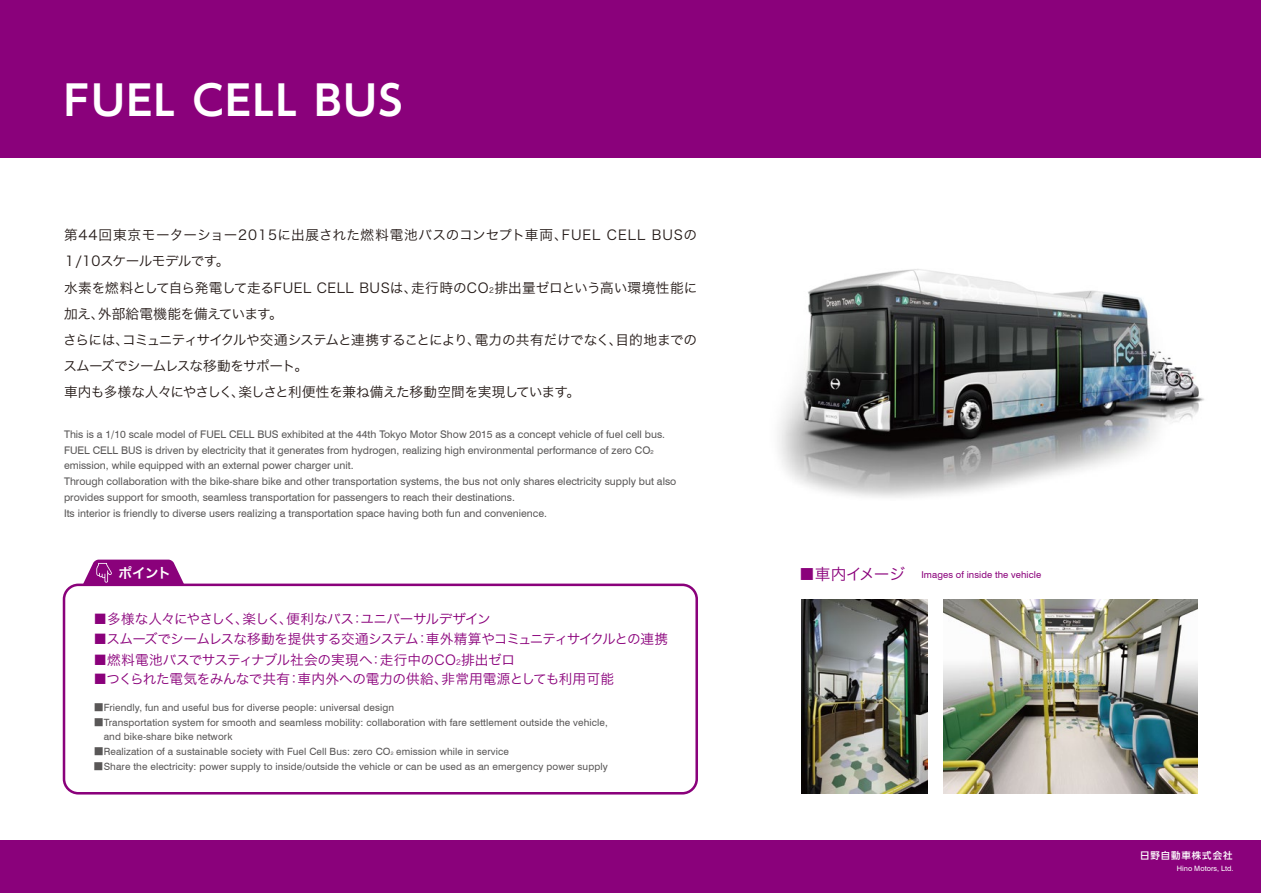
<style>
.page{position:relative;width:1261px;height:893px;background:#fff}
.page>*{position:absolute;margin:0;border:0;box-sizing:border-box;transform-origin:0 0}
.t1{font:700 40.95px "UD Shin Go Pro De";letter-spacing:.05em;color:#fff}
.t2{font:13.65px/26.2px "Hira Kaku Std W3";letter-spacing:-.04em;color:#221815}
.t3{font:13.65px/26.7px "Hira Kaku Std W3";letter-spacing:.015em;color:#221815}
.t4{font:13.65px "Hira Kaku Std W3";letter-spacing:-.065em;color:#8a017b}
.t5{font:13.65px "Hira Kaku Std W3";letter-spacing:-.01em;color:#8a017b}
.t6{font:13.65px "Hira Kaku Std W3";letter-spacing:-.005em;color:#8a017b}
.t7{font:13.65px "Hira Kaku Std W3";letter-spacing:-.03em;color:#8a017b}
.t8{font:13.65px "Hira Kaku Std W6";color:#fff}
.t9{font:10.5px/15.8px "Swiss 721 BT";color:#595757}
.t10{font:10.05px/14.7px "Swiss 721 BT";letter-spacing:.01em;color:#595757}
.t11{font:9.45px "Swiss 721 BT";letter-spacing:.01em;color:#8a017b}
.t12{font:500 9.45px "UD Shin Go Pro";letter-spacing:.1em;color:#fff}
.t13{font:7.35px "Swiss 721 BT";color:#fff}
.s1{font-size:7.35px}
.s2{font-size:5.7px}
.s3{font-family:"Koz Go Pr 6 N"}
.s4{font-size:4.95px}
.s5{font-family:"Hira Kaku Std W3";font-size:15.75px}
</style>
<div class="page">
<div style="left:0;top:841px;width:1260px;height:52px;background:#8a017b"></div>
<div style="left:0;top:0;width:1260px;height:157px;background:#8a017b"></div>
<img style="left:778px;top:269px;width:426px;height:229px">
<img style="left:943px;top:600px;width:254px;height:193px">
<img style="left:801px;top:600px;width:126px;height:193px">
<div style="left:63px;top:584px;width:635px;height:210px;border:3px solid #8a017b;border-radius:14px"></div>
<svg style="left:82px;top:560px;width:103px;height:28px;background:#a13495"></svg>
<h1 class="t1" style="left:64px;top:67px;width:340px">FUEL CELL BUS</h1>
<h2 class="t3" style="left:63px;top:221px;width:636px">第44回東京モーターショー2015に出展された燃料電池バスのコンセプト車両、FUEL CELL BUSの<br>１/10スケールモデルです。<br>水素を燃料として自ら発電して走るFUEL CELL BUSは、走行時のCO<span class="s1">2</span>排出量ゼロという高い環境性能に</h2>
<h2 class="t2" style="left:63px;top:300px;width:635px">加え、外部給電機能を備えています。<br>さらには、コミュニティサイクルや交通システムと連携することにより、電力の共有だけでなく、目的地までのスムーズでシームレスな移動をサポート。<br>車内も多様な人々にやさしく、楽しさと利便性を兼ね備えた移動空間を実現しています。</h2>
<p class="t9" style="left:64px;top:426px;width:602px;line-height:16.6px">This is a 1/10 scale model of FUEL CELL BUS exhibited at the 44th Tokyo Motor Show 2015 as a concept vehicle of fuel cell bus.<br>FUEL CELL BUS is driven by electricity that it generates from hydrogen, realizing high environmental performance of zero CO<span class="s2">2</span></p>
<p class="t9" style="left:64px;top:458px;width:614px">emission, while equipped with an external power charger unit.<br>Through collaboration with the bike-share bike and other transportation systems, the bus not only shares electricity supply but also provides support for smooth, seamless transportation for passengers to reach their destinations.<br>Its interior is friendly to diverse users realizing a transportation space having both fun and convenience.</p>
<h2 class="t8" style="left:118px;top:562px;width:54px">ポイント</h2>
<h2 class="t7" style="left:93px;top:608px;width:399px">■多様な人々にやさしく、楽しく、便利なバス：ユニバーサルデザイン</h2>
<h2 class="t4" style="left:93px;top:628px;width:576px">■スムーズでシームレスな移動を提供する交通システム：車外精算やコミュニティサイクルとの連携</h2>
<h2 class="t6" style="left:93px;top:649px;width:423px">■燃料電池バスでサスティナブル社会の実現へ：走行中のCO<span class="s1">2</span>排出ゼロ</h2>
<h2 class="t5" style="left:93px;top:668px;width:522px">■つくられた電気をみんなで共有：車内外への電力の供給、非常用電源としても利用可能</h2>
<p class="t10" style="left:94px;top:700px;width:302px"><span class="s3">■</span>Friendly, fun and useful bus for diverse people: universal design</p>
<p class="t10" style="left:104px;top:714px;width:505px;text-indent:-10px"><span class="s3">■</span>Transportation system for smooth and seamless mobility: collaboration with fare settlement outside the vehicle, and bike-share bike network</p>
<p class="t10" style="left:94px;top:744px;width:417px"><span class="s3">■</span>Realization of a sustainable society with Fuel Cell Bus: zero CO<span class="s4">2</span> emission while in service</p>
<p class="t10" style="left:94px;top:759px;width:515px"><span class="s3">■</span>Share the electricity: power supply to inside/outside the vehicle or can be used as an emergency power supply</p>
<p class="t11" style="left:799px;top:568px;width:244px"><span class="s5">■車内イメージ　</span>Images of inside the vehicle</p>
<p class="t12" style="left:1140px;top:847px;width:94px">日野自動車株式会社</p>
<p class="t13" style="left:1176px;top:864px;width:58px">Hino Motors, Ltd.</p>
</div>
